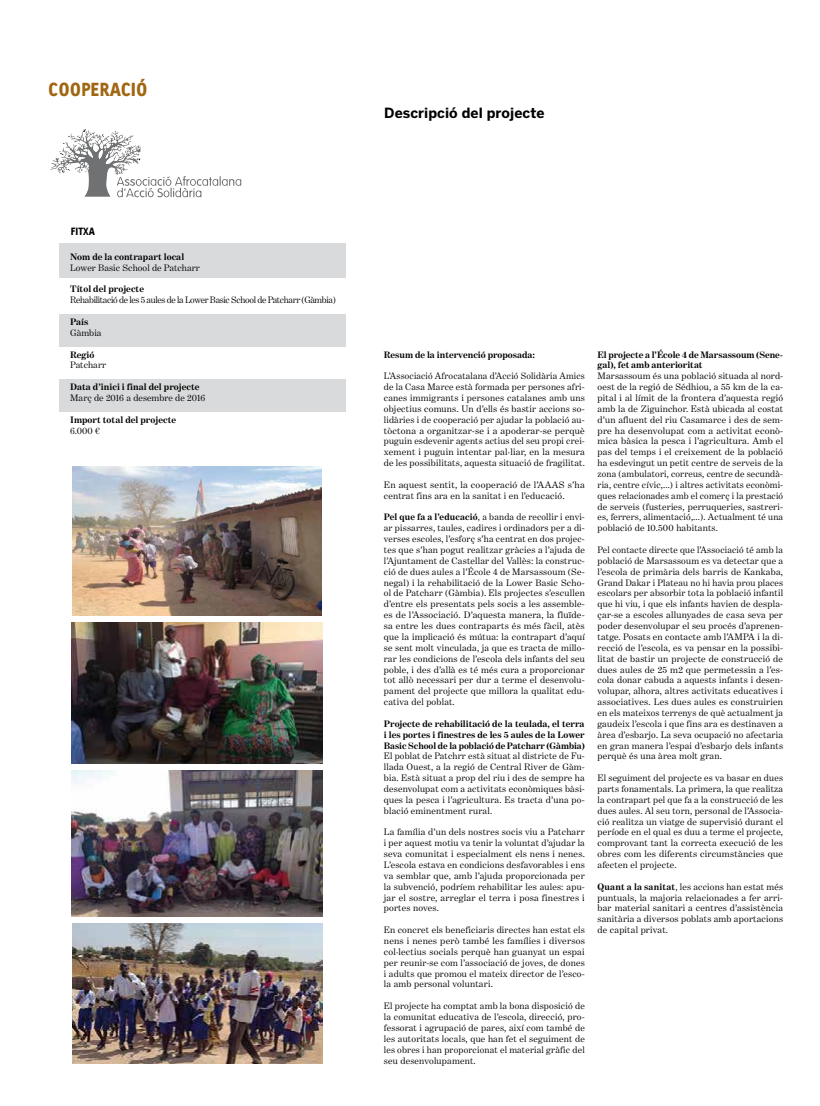
<style>
.page{position:relative;width:820px;height:1106px;background:#fff}
.page>*{position:absolute;margin:0;border:0;box-sizing:border-box;transform-origin:0 0}
.t1{font:900 18px "Linotype Tetria";color:#a06611}
.t2{font:700 14px "Benton Sans";letter-spacing:.005em;color:#000}
.t3{font:900 10px "Linotype Tetria";color:#000}
.t4{font:9.5px/10.9px "Benton Modern One";letter-spacing:.02em;color:#000;text-align:justify}
.t5{font:700 9.5px/10.9px "Benton Modern One";color:#000;text-align:justify}
.t6{font:9.5px "Benton Modern One";letter-spacing:-.03em;color:#000}
.s1{font-weight:700}
</style>
<div class="page">
<svg style="left:50px;top:129px;width:191px;height:69px"></svg>
<div style="left:59px;top:243px;width:286px;height:34px;background:#d9dadb"></div>
<div style="left:59px;top:314px;width:286px;height:33px;background:#d9dadb"></div>
<div style="left:59px;top:379px;width:286px;height:33px;background:#d9dadb"></div>
<img style="left:73px;top:466px;width:249px;height:149px">
<img style="left:72px;top:770px;width:250px;height:146px">
<img style="left:73px;top:923px;width:249px;height:140px">
<img style="left:72px;top:622px;width:250px;height:141px">
<h1 class="t1" style="left:48px;top:78px;width:100px">COOPERACIÓ</h1>
<p class="t3" style="left:71px;top:224px;width:26px">FITXA</p>
<p class="t5" style="left:70px;top:251px;width:115px">Nom de la contrapart local</p>
<p class="t4" style="left:70px;top:262px;width:131px">Lower Basic School de Patcharr</p>
<p class="t5" style="left:70px;top:283px;width:75px">Títol del projecte</p>
<p class="t6" style="left:70px;top:295px;width:267px">Rehabilitació de les 5 aules de la Lower Basic School de Patcharr (Gàmbia)</p>
<p class="t5" style="left:70px;top:316px;width:20px">País</p>
<p class="t4" style="left:70px;top:327px;width:33px">Gàmbia</p>
<p class="t5" style="left:70px;top:349px;width:26px">Regió</p>
<p class="t4" style="left:70px;top:360px;width:37px">Patcharr</p>
<p class="t5" style="left:70px;top:381px;width:131px">Data d’inici i final del projecte</p>
<p class="t4" style="left:70px;top:392px;width:136px">Març de 2016 a desembre de 2016</p>
<p class="t5" style="left:70px;top:414px;width:107px">Import total del projecte</p>
<p class="t4" style="left:70px;top:425px;width:31px">6.000 €</p>
<h2 class="t2" style="left:384px;top:105px;width:162px">Descripció del projecte</h2>
<p class="t5" style="left:383px;top:349px;width:153px">Resum de la intervenció proposada:</p>
<p class="t4" style="left:383px;top:370px;width:202px">L’Associació Afrocatalana d’Acció Solidària Amics de la Casa Marce està formada per persones afri&shy;canes immigrants i persones catalanes amb uns objectius comuns. Un d’ells és bastir accions so&shy;lidàries i de cooperació per ajudar la població au&shy;tòctona a organitzar-se i a apoderar-se perquè puguin esdevenir agents actius del seu propi crei&shy;xement i puguin intentar pal·liar, en la mesura de les possibilitats, aquesta situació de fragilitat.</p>
<p class="t4" style="left:383px;top:479px;width:202px">En aquest sentit, la cooperació de l’AAAS s’ha centrat fins ara en la sanitat i en l’educació.</p>
<p class="t4" style="left:383px;top:512px;width:202px"><span class="s1">Pel que fa a l’educació</span>, a banda de recollir i envi&shy;ar pissarres, taules, cadires i ordinadors per a di&shy;verses escoles, l’esforç s’ha centrat en dos projec&shy;tes que s’han pogut realitzar gràcies a l’ajuda de l’Ajuntament de Castellar del Vallès: la construc&shy;ció de dues aules a l’École 4 de Marsassoum (Se&shy;negal) i la rehabilitació de la Lower Basic Scho&shy;ol de Patcharr (Gàmbia). Els projectes s’escullen d’entre els presentats pels socis a les assemble&shy;es de l’Associació. D’aquesta manera, la fluïde&shy;sa entre les dues contraparts és més fàcil, atès que la implicació és mútua: la contrapart d’aquí se sent molt vinculada, ja que es tracta de millo&shy;rar les condicions de l’escola dels infants del seu poble, i des d’allà es té més cura a proporcionar tot allò necessari per dur a terme el desenvolu&shy;pament del projecte que millora la qualitat edu&shy;cativa del poblat.</p>
<p class="t5" style="left:383px;top:718px;width:202px">Projecte de rehabilitació de la teulada, el terra i les portes i finestres de les 5 aules de la Lower Basic School de la població de Patcharr (Gàmbia)</p>
<p class="t4" style="left:383px;top:750px;width:202px">El poblat de Patchrr està situat al districte de Fu&shy;llada Ouest, a la regió de Central River de Gàm&shy;bia. Està situat a prop del riu i des de sempre ha desenvolupat com a activitats econòmiques bàsi&shy;ques la pesca i l’agricultura. Es tracta d’una po&shy;blació eminentment rural.</p>
<p class="t4" style="left:383px;top:826px;width:202px">La família d’un dels nostres socis viu a Patcharr i per aquest motiu va tenir la voluntat d’ajudar la seva comunitat i especialment els nens i nenes.<br>L’escola estava en condicions desfavorables i ens va semblar que, amb l’ajuda proporcionada per la subvenció, podríem rehabilitar les aules: apu&shy;jar el sostre, arreglar el terra i posa finestres i portes noves.</p>
<p class="t4" style="left:383px;top:924px;width:202px">En concret els beneficiaris directes han estat els nens i nenes però també les famílies i diversos col·lectius socials perquè han guanyat un espai per reunir-se com l’associació de joves, de dones i adults que promou el mateix director de l’esco&shy;la amb personal voluntari.</p>
<p class="t4" style="left:383px;top:1000px;width:202px">El projecte ha comptat amb la bona disposició de la comunitat educativa de l’escola, direcció, pro&shy;fessorat i agrupació de pares, així com també de les autoritats locals, que han fet el seguiment de les obres i han proporcionat el material gràfic del seu desenvolupament.</p>
<p class="t5" style="left:597px;top:349px;width:187px">El projecte a l’École 4 de Marsassoum (Sene&shy;gal), fet amb anterioritat</p>
<p class="t4" style="left:597px;top:370px;width:187px">Marsassoum és una població situada al nord&shy;oest de la regió de Sédhiou, a 55 km de la ca&shy;pital i al límit de la frontera d’aquesta regió amb la de Ziguinchor. Està ubicada al costat d’un afluent del riu Casamarce i des de sem&shy;pre ha desenvolupat com a activitat econò&shy;mica bàsica la pesca i l’agricultura. Amb el pas del temps i el creixement de la població ha esdevingut un petit centre de serveis de la zona (ambulatori, correus, centre de secundà&shy;ria, centre cívic,...) i altres activitats econòmi&shy;ques relacionades amb el comerç i la prestació de serveis (fusteries, perruqueries, sastreri&shy;es, ferrers, alimentació,...). Actualment té una població de 10.500 habitants.</p>
<p class="t4" style="left:597px;top:544px;width:187px">Pel contacte directe que l’Associació té amb la població de Marsassoum es va detectar que a l’escola de primària dels barris de Kankaba, Grand Dakar i Plateau no hi havia prou places escolars per absorbir tota la població infantil que hi viu, i que els infants havien de despla&shy;çar-se a escoles allunyades de casa seva per poder desenvolupar el seu procés d’aprenen&shy;tatge. Posats en contacte amb l’AMPA i la di&shy;recció de l’escola, es va pensar en la possibi&shy;litat de bastir un projecte de construcció de dues aules de 25 m2 que permetessin a l’es&shy;cola donar cabuda a aquests infants i desen&shy;volupar, alhora, altres activitats educatives i associatives. Les dues aules es construirien en els mateixos terrenys de què actualment ja gaudeix l’escola i que fins ara es destinaven a àrea d’esbarjo. La seva ocupació no afectaria en gran manera l’espai d’esbarjo dels infants perquè és una àrea molt gran.</p>
<p class="t4" style="left:597px;top:772px;width:187px">El seguiment del projecte es va basar en dues parts fonamentals. La primera, la que realitza la contrapart pel que fa a la construcció de les dues aules. Al seu torn, personal de l’Associa&shy;ció realitza un viatge de supervisió durant el període en el qual es duu a terme el projecte, comprovant tant la correcta execució de les obres com les diferents circumstàncies que afecten el projecte.</p>
<p class="t4" style="left:597px;top:881px;width:187px"><span class="s1">Quant a la sanitat</span>, les accions han estat més puntuals, la majoria relacionades a fer arri&shy;bar material sanitari a centres d’assistència sanitària a diversos poblats amb aportacions de capital privat.</p>
</div>
